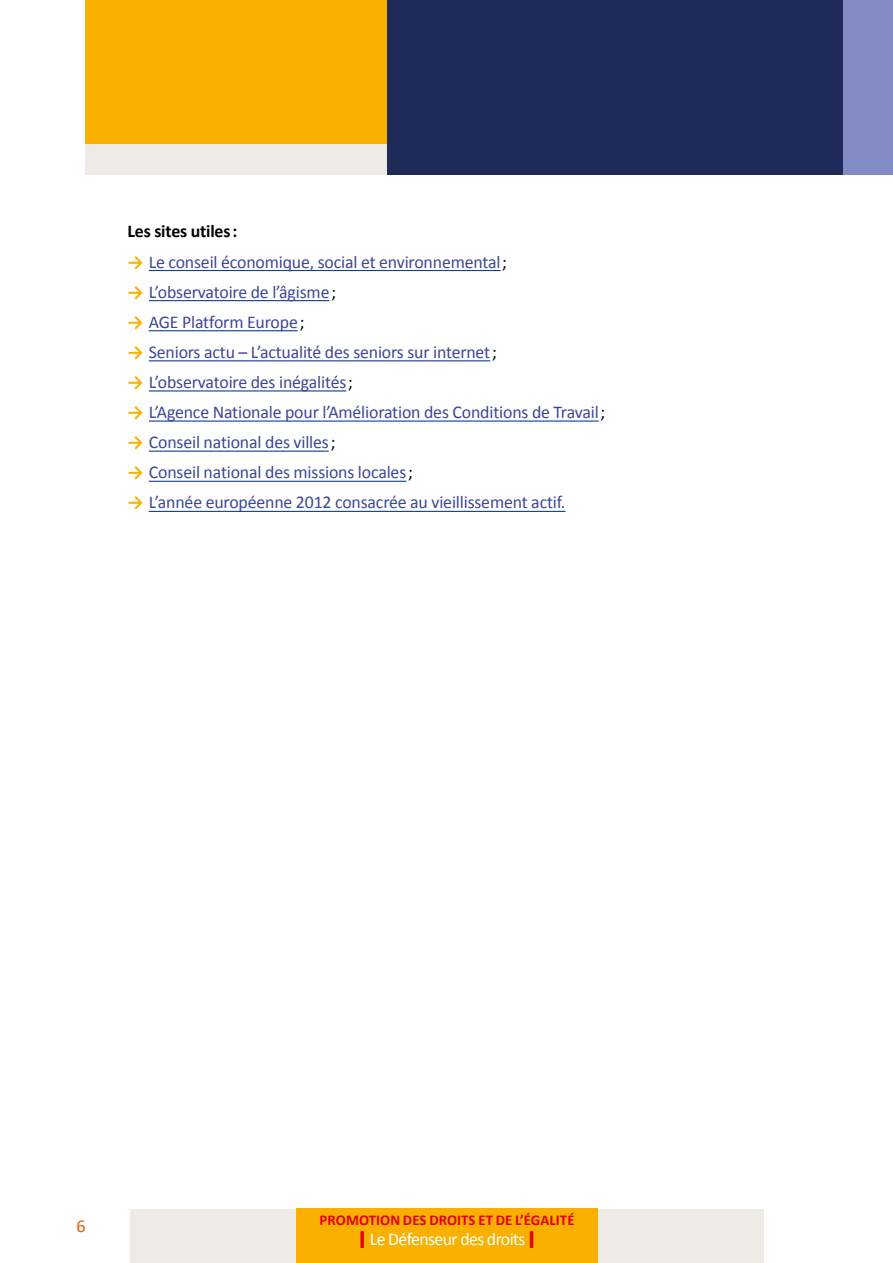
<style>
.page{position:relative;width:893px;height:1263px;background:#fff}
.page>*{position:absolute;margin:0;border:0;box-sizing:border-box;transform-origin:0 0}
.t1{font:18px "Calibri";letter-spacing:-.01em;color:#3b4798}
.t2{font:18px "Calibri";letter-spacing:-.035em;color:#fff}
.t3{font:700 18px "Calibri";color:#000}
.t4{font:18px "Calibri";color:#ea5901}
.t5{font:700 15px "Calibri";letter-spacing:.005em;color:#e3000b}
.s1{font-weight:700;color:#f9b000}
.s2{color:#000}
.s3{font-weight:700;font-size:27px;color:#e3000b}
</style>
<div class="page">
<div style="left:130px;top:1209px;width:633px;height:54px;background:#eeeae5"></div>
<div style="left:667px;top:0;width:226px;height:174px;background:#838bc4"></div>
<div style="left:85px;top:0;width:302px;height:174px;background:#eeeae5"></div>
<div style="left:85px;top:0;width:302px;height:143px;background:#f9b000"></div>
<div style="left:387px;top:0;width:455px;height:174px;background:#1e2b58"></div>
<div style="left:297px;top:1209px;width:301px;height:54px;background:#f9b000"></div>
<hr style="left:149px;top:270px;width:352px;height:1px;background:#0f3f93">
<hr style="left:149px;top:300px;width:180px;height:1px;background:#0f3f93">
<hr style="left:149px;top:330px;width:149px;height:1px;background:#0f3f93">
<hr style="left:149px;top:360px;width:341px;height:1px;background:#0f3f93">
<hr style="left:149px;top:390px;width:197px;height:1px;background:#0f3f93">
<hr style="left:149px;top:420px;width:450px;height:2px;background:#0f3f93">
<hr style="left:149px;top:451px;width:180px;height:1px;background:#0f3f93">
<hr style="left:149px;top:481px;width:257px;height:1px;background:#0f3f93">
<hr style="left:149px;top:511px;width:416px;height:1px;background:#0f3f93">
<p class="t3" style="left:128px;top:220px;width:111px">LES SITES UTILES:</p>
<p class="t1" style="left:128px;top:250px;width:381px"><span class="s1">→</span> Le conseil économique, social et environnemental<span class="s2">;</span></p>
<p class="t1" style="left:128px;top:280px;width:210px"><span class="s1">→</span> L’observatoire de l’âgisme<span class="s2">;</span></p>
<p class="t1" style="left:128px;top:311px;width:178px"><span class="s1">→</span> AGE Platform Europe<span class="s2">;</span></p>
<p class="t1" style="left:128px;top:341px;width:371px"><span class="s1">→</span> Seniors actu – L’actualité des seniors sur internet<span class="s2">;</span></p>
<p class="t1" style="left:128px;top:371px;width:227px"><span class="s1">→</span> L’observatoire des inégalités<span class="s2">;</span></p>
<p class="t1" style="left:128px;top:401px;width:479px"><span class="s1">→</span> L’Agence Nationale pour l’Amélioration des Conditions de Travail<span class="s2">;</span></p>
<p class="t1" style="left:128px;top:431px;width:209px"><span class="s1">→</span> Conseil national des villes<span class="s2">;</span></p>
<p class="t1" style="left:128px;top:461px;width:287px"><span class="s1">→</span> Conseil national des missions locales<span class="s2">;</span></p>
<p class="t1" style="left:128px;top:491px;width:439px"><span class="s1">→</span> L’année européenne 2012 consacrée au vieillissement actif.</p>
<p class="t4" style="left:76px;top:1215px;width:11px">6</p>
<p class="t5" style="left:320px;top:1211px;width:256px">PROMOTION DES DROITS ET DE L’ÉGALITÉ</p>
<p class="t2" style="left:359px;top:1227px;width:174px"><span class="s3">I</span> Le Défenseur des droits <span class="s3">I</span></p>
</div>
